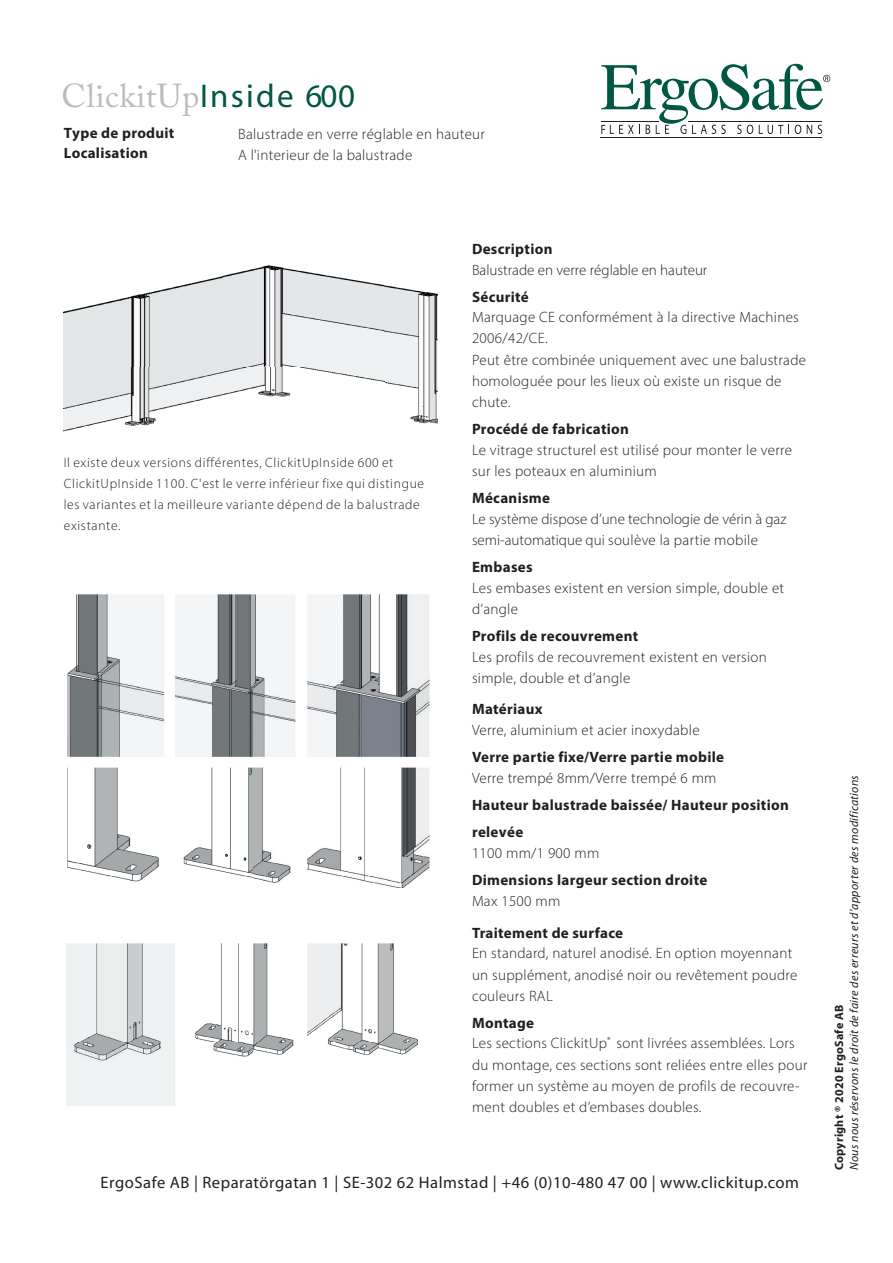
<style>
.page{position:relative;width:893px;height:1263px;background:#fff}
.page>*{position:absolute;margin:0;border:0;box-sizing:border-box;transform-origin:0 0}
.t1{font:33px "Adobe Caslon Pro";letter-spacing:.02em;color:#babbbd}
.t2{font:16.65px "Myriad";letter-spacing:.03em;color:#231f20}
.t3{font:300 15px/21.3px "Myriad Pro";letter-spacing:.02em;color:#231f20}
.t4{font:700 15px/27px "Myriad Pro";letter-spacing:.02em;color:#231f20}
.t5{font:300 15px/21.3px "Myriad Pro";color:#231f20}
.t6{font:300 13.5px/21px "Myriad Pro";letter-spacing:.05em;color:#231f20}
.t7{font:italic 12px "Myriad";letter-spacing:.02em;color:#231f20}
.t8{font:700 12px "Myriad";letter-spacing:.02em;color:#231f20}
.s1{font-family:"Myriad";color:#005842}
.s2{font-weight:700}
</style>
<div class="page">
<img style="left:64px;top:265px;width:374px;height:166px">
<img style="left:67px;top:594px;width:363px;height:512px">
<hr style="left:601px;top:137px;width:221px;height:1px;background:#231f20">
<svg style="left:601px;top:64px;width:229px;height:70px"></svg>
<h1 class="t1" style="left:61px;top:76px;width:295px">ClickitUp<span class="s1">Inside 600</span></h1>
<p class="t3" style="left:238px;top:123px;width:248px">Balustrade en verre réglable en hauteur<br>A l'interieur de la balustrade</p>
<p class="t4" style="left:64px;top:122px;width:112px;line-height:20.2px">Type de produit<br>Localisation</p>
<p class="t6" style="left:64px;top:452px;width:362px">Il existe deux versions différentes, ClickitUpInside 600 et ClickitUpInside 1100. C'est le verre inférieur fixe qui distingue les variantes et la meilleure variante dépend de la balustrade existante.</p>
<p class="t4" style="left:472px;top:235px;width:82px">Description</p>
<p class="t5" style="left:472px;top:259px;width:237px">Balustrade en verre réglable en hauteur</p>
<p class="t4" style="left:472px;top:283px;width:58px">Sécurité</p>
<p class="t3" style="left:472px;top:307px;width:336px">Marquage CE conformément à la directive Machines 2006/42/CE.<br>Peut être combinée uniquement avec une balustrade homologuée pour les lieux où existe un risque de chute.</p>
<p class="t4" style="left:472px;top:415px;width:158px">Procédé de fabrication</p>
<p class="t3" style="left:472px;top:439px;width:322px">Le vitrage structurel est utilisé pour monter le verre sur les poteaux en aluminium</p>
<p class="t4" style="left:472px;top:484px;width:80px">Mécanisme</p>
<p class="t5" style="left:472px;top:508px;width:316px">Le système dispose d’une technologie de vérin à gaz semi-automatique qui soulève la partie mobile</p>
<p class="t4" style="left:472px;top:553px;width:62px">Embases</p>
<p class="t3" style="left:472px;top:577px;width:314px">Les embases existent en version simple, double et d’angle</p>
<p class="t4" style="left:472px;top:622px;width:168px">Profils de recouvrement</p>
<p class="t3" style="left:472px;top:646px;width:296px">Les profils de recouvrement existent en version simple, double et d’angle</p>
<p class="t4" style="left:472px;top:695px;width:72px">Matériaux</p>
<p class="t3" style="left:472px;top:720px;width:229px">Verre, aluminium et acier inoxydable</p>
<p class="t4" style="left:472px;top:743px;width:254px">Verre partie fixe/Verre partie mobile</p>
<p class="t3" style="left:472px;top:768px;width:246px">Verre trempé 8mm/Verre trempé 6 mm</p>
<p class="t4" style="left:472px;top:791px;width:318px">Hauteur balustrade baissée/ Hauteur position relevée</p>
<p class="t3" style="left:472px;top:843px;width:129px">1100 mm/1 900 mm</p>
<p class="t4" style="left:472px;top:866px;width:237px">Dimensions largeur section droite</p>
<p class="t3" style="left:472px;top:891px;width:90px">Max 1500 mm</p>
<p class="t4" style="left:472px;top:919px;width:153px">Traitement de surface</p>
<p class="t3" style="left:472px;top:943px;width:327px">En standard, naturel anodisé. En option moyennant un supplément, anodisé noir ou revêtement poudre couleurs RAL</p>
<p class="t3" style="left:472px;top:1012px;width:337px"><span class="s2">Montage<br></span>Les sections ClickitUp<sup>®</sup> sont livrées assemblées. Lors du montage, ces sections sont reliées entre elles pour former un système au moyen de profils de recouvre&shy;ment doubles et d’embases doubles.</p>
<p class="t2" style="left:101px;top:1174px;width:700px">ErgoSafe AB | Reparatörgatan 1 | SE-302 62 Halmstad | +46 (0)10-480 47 00 | www.clickitup.com</p>
<p class="t7" style="left:848px;top:1170px;width:397px;rotate:-90deg">Nous nous réservons le droit de faire des erreurs et d’apporter des modifications</p>
<p class="t8" style="left:833px;top:1170px;width:167px;rotate:-90deg">Copyright ® 2020 ErgoSafe AB</p>
</div>
